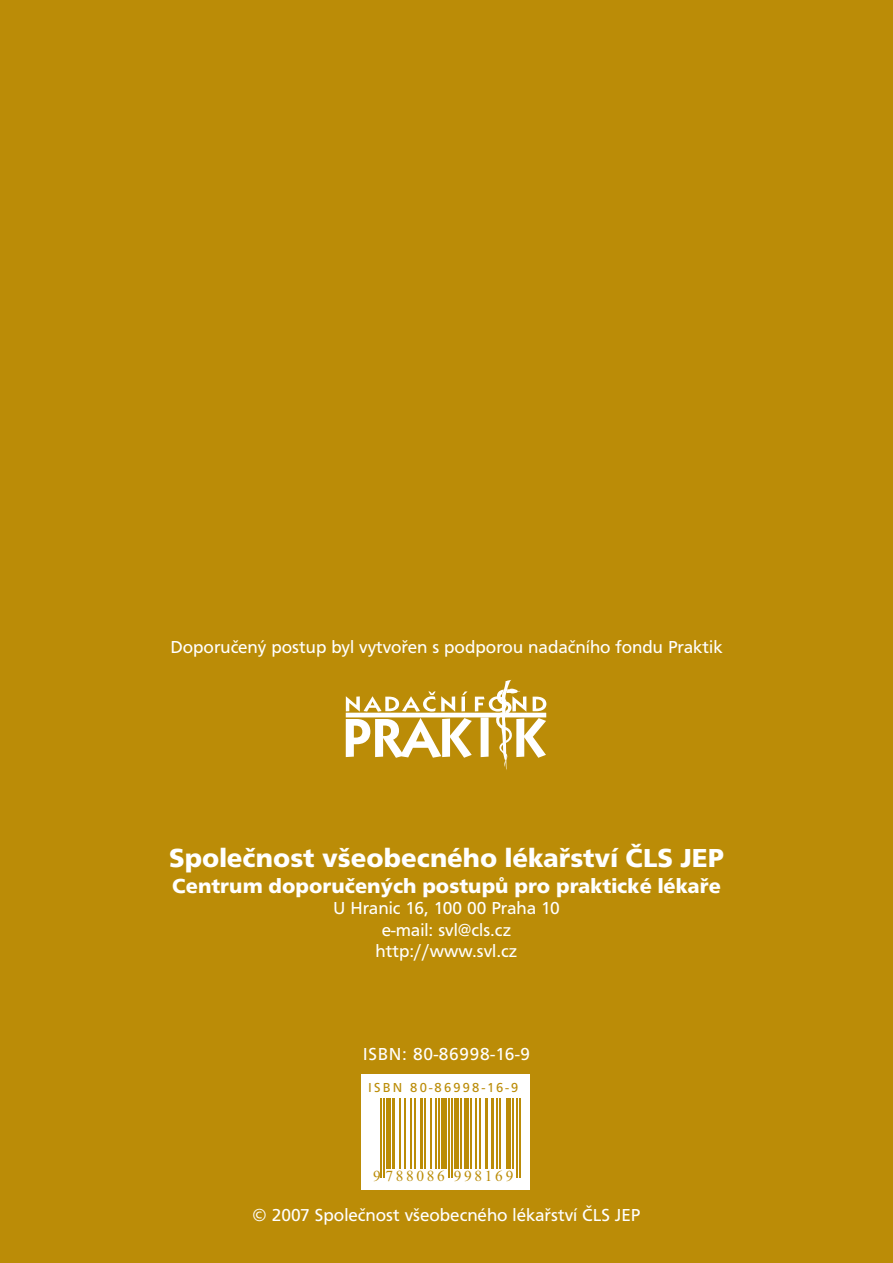
<style>
.page{position:relative;width:893px;height:1263px;background:#bb8c07}
.page>*{position:absolute;margin:0;border:0;box-sizing:border-box;transform-origin:0 0}
.t1{font:700 27px "Frutus TEE";color:#fff}
.t2{font:700 21px "Frutus TEE";color:#fff}
.t3{font:18px/21.6px "Frutus TEE";color:#fff;text-align:center}
.t4{font:18px "Frutus TEE";letter-spacing:.035em;color:#fff}
.t5{font:15.3px "Times New Roman";letter-spacing:.175em;color:#bb8c07}
.t6{font:13.5px "Frutus TEE";letter-spacing:.16em;color:#bb8c07}
</style>
<div class="page">
<svg style="left:346px;top:680px;width:200px;height:90px"></svg>
<div style="left:362px;top:1074px;width:168px;height:116px;background:#fff"></div>
<hr style="left:380px;top:1098px;width:1px;height:80px;background:#bb8c07">
<hr style="left:383px;top:1098px;width:1px;height:80px;background:#bb8c07">
<hr style="left:386px;top:1098px;width:4px;height:71px;background:#bb8c07">
<hr style="left:392px;top:1098px;width:3px;height:71px;background:#bb8c07">
<hr style="left:400px;top:1098px;width:1px;height:71px;background:#bb8c07">
<hr style="left:404px;top:1098px;width:1px;height:71px;background:#bb8c07">
<hr style="left:410px;top:1098px;width:1px;height:71px;background:#bb8c07">
<hr style="left:414px;top:1098px;width:2px;height:71px;background:#bb8c07">
<hr style="left:420px;top:1098px;width:3px;height:71px;background:#bb8c07">
<hr style="left:425px;top:1098px;width:1px;height:71px;background:#bb8c07">
<hr style="left:431px;top:1098px;width:1px;height:71px;background:#bb8c07">
<hr style="left:435px;top:1098px;width:1px;height:71px;background:#bb8c07">
<hr style="left:438px;top:1098px;width:1px;height:71px;background:#bb8c07">
<div style="left:441px;top:1098px;width:6px;height:71px;background:#bb8c07"></div>
<hr style="left:449px;top:1098px;width:1px;height:80px;background:#bb8c07">
<hr style="left:452px;top:1098px;width:1px;height:80px;background:#bb8c07">
<hr style="left:455px;top:1098px;width:4px;height:71px;background:#bb8c07">
<hr style="left:460px;top:1098px;width:2px;height:71px;background:#bb8c07">
<hr style="left:465px;top:1098px;width:4px;height:71px;background:#bb8c07">
<hr style="left:471px;top:1098px;width:1px;height:71px;background:#bb8c07">
<hr style="left:475px;top:1098px;width:1px;height:71px;background:#bb8c07">
<hr style="left:480px;top:1098px;width:1px;height:71px;background:#bb8c07">
<hr style="left:486px;top:1098px;width:2px;height:71px;background:#bb8c07">
<hr style="left:492px;top:1098px;width:2px;height:71px;background:#bb8c07">
<hr style="left:496px;top:1098px;width:1px;height:71px;background:#bb8c07">
<hr style="left:499px;top:1098px;width:1px;height:71px;background:#bb8c07">
<hr style="left:506px;top:1098px;width:4px;height:71px;background:#bb8c07">
<hr style="left:512px;top:1098px;width:1px;height:71px;background:#bb8c07">
<hr style="left:517px;top:1098px;width:1px;height:80px;background:#bb8c07">
<hr style="left:520px;top:1098px;width:1px;height:80px;background:#bb8c07">
<p class="t3" style="left:170px;top:636px;width:554px">Doporučený postup byl vytvořen s podporou nadačního fondu Praktik</p>
<h1 class="t1" style="left:169px;top:843px;width:518px">Společnost všeobecného lékařství ČLS JEP</h1>
<p class="t2" style="left:172px;top:873px;width:550px">Centrum doporučených postupů pro praktické lékaře</p>
<p class="t3" style="left:333px;top:897px;width:228px">U Hranic 16, 100 00 Praha 10 e-mail: svl@cls.cz http://www.svl.cz</p>
<p class="t4" style="left:363px;top:1044px;width:169px">I SBN: 80-86998-16-9</p>
<p class="t6" style="left:368px;top:1079px;width:152px">I SBN 80-86998-16-9</p>
<p class="t5" style="left:373px;top:1166px;width:142px">9 788086 998169</p>
<p class="t3" style="left:253px;top:1204px;width:389px">© 2007 Společnost všeobecného lékařství ČLS JEP</p>
</div>
